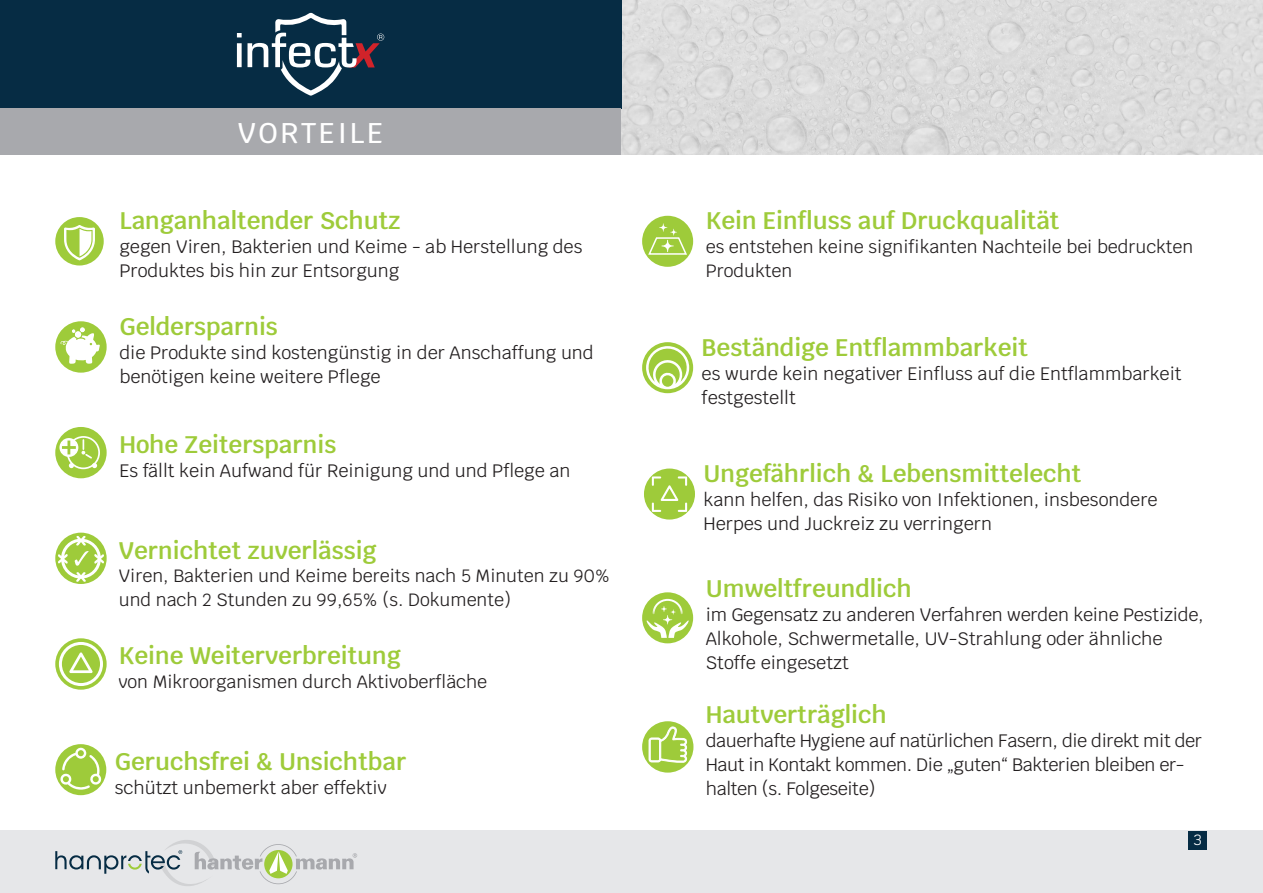
<style>
.page{position:relative;width:1263px;height:893px;background:#fff}
.page>*{position:absolute;margin:0;border:0;box-sizing:border-box;transform-origin:0 0}
.t1{font:500 28.5px "Krub";letter-spacing:.09em;color:#fff}
.t2{font:600 24px "Krub";color:#9ecb3a}
.t3{font:18px/24px "Krub";color:#231f20}
.t4{font:18px/24px "Krub";letter-spacing:-.02em;color:#231f20}
.t5{font:17.85px/23.7px "Krub";color:#231f20}
.t6{font:15px "Krub";color:#fff}
</style>
<div class="page">
<div style="left:0;top:831px;width:1263px;height:62px;background:#e6e7e9"></div>
<div style="left:1188px;top:831px;width:19px;height:18px;background:#062c44"></div>
<svg style="left:55px;top:830px;width:302px;height:56px"></svg>
<img style="left:621px;top:0;width:642px;height:155px">
<div style="left:0;top:0;width:621px;height:108px;background:#062c44"></div>
<div style="left:0;top:108px;width:621px;height:47px;background:#a8a9ad"></div>
<svg style="left:55px;top:638px;width:52px;height:52px"></svg>
<svg style="left:69px;top:652px;width:24px;height:21px"></svg>
<div style="left:59px;top:642px;width:44px;height:44px;border:3px solid #fff;border-radius:50%"></div>
<svg style="left:55px;top:533px;width:52px;height:51px"></svg>
<div style="left:61px;top:539px;width:40px;height:40px;border:3px solid #fff;border-radius:50%"></div>
<svg style="left:76px;top:572px;width:10px;height:10px"></svg>
<svg style="left:58px;top:554px;width:10px;height:10px"></svg>
<svg style="left:75px;top:536px;width:29px;height:30px"></svg>
<div style="left:55px;top:427px;width:52px;height:51px;background:#9ecb3a;border-radius:50%"></div>
<div style="left:67px;top:436px;width:33px;height:33px;border:2px solid #fff;border-radius:50%"></div>
<svg style="left:59px;top:438px;width:19px;height:19px"></svg>
<svg style="left:62px;top:440px;width:35px;height:28px"></svg>
<div style="left:642px;top:592px;width:51px;height:51px;background:#9ecb3a;border-radius:50%"></div>
<svg style="left:645px;top:598px;width:45px;height:40px"></svg>
<svg style="left:644px;top:468px;width:51px;height:52px"></svg>
<svg style="left:55px;top:744px;width:51px;height:51px"></svg>
<svg style="left:642px;top:342px;width:51px;height:51px"></svg>
<div style="left:642px;top:721px;width:51px;height:52px;background:#9ecb3a;border-radius:50%"></div>
<svg style="left:648px;top:726px;width:39px;height:37px"></svg>
<div style="left:642px;top:216px;width:51px;height:51px;background:#9ecb3a;border-radius:50%"></div>
<svg style="left:647px;top:223px;width:41px;height:32px"></svg>
<div style="left:55px;top:217px;width:49px;height:48px;background:#9ecb3a;border-radius:50%"></div>
<svg style="left:64px;top:225px;width:31px;height:35px"></svg>
<div style="left:55px;top:321px;width:52px;height:52px;background:#9ecb3a;border-radius:50%"></div>
<svg style="left:61px;top:327px;width:39px;height:37px"></svg>
<svg style="left:237px;top:13px;width:147px;height:83px"></svg>
<h1 class="t1" style="left:238px;top:116px;width:147px">VORTEILE</h1>
<h2 class="t2" style="left:119px;top:207px;width:283px">Langanhaltender Schutz</h2>
<p class="t3" style="left:119px;top:235px;width:464px">gegen Viren, Bakterien und Keime - ab Herstellung des<br>Produktes bis hin zur Entsorgung</p>
<h2 class="t2" style="left:119px;top:313px;width:160px">Geldersparnis</h2>
<p class="t3" style="left:119px;top:341px;width:476px">die Produkte sind kostengünstig in der Anschaffung und benötigen keine weitere Pfl ege</p>
<h2 class="t2" style="left:119px;top:430px;width:218px">Hohe Zeitersparnis</h2>
<p class="t3" style="left:119px;top:458px;width:453px">Es fällt kein Aufwand für Reinigung und und Pflege an</p>
<h2 class="t2" style="left:119px;top:536px;width:259px">Vernichtet zuverlässig</h2>
<p class="t5" style="left:119px;top:564px;width:493px">Viren, Bakterien und Keime bereits nach 5 Minuten zu 90% und nach 2 Stunden zu 99,65% (s. Dokumente)</p>
<h2 class="t2" style="left:119px;top:642px;width:284px">Keine Weiterverbreitung</h2>
<p class="t5" style="left:119px;top:670px;width:370px">von Mikroorganismen durch Aktivoberfläche</p>
<h2 class="t2" style="left:115px;top:747px;width:293px">Geruchsfrei &amp; Unsichtbar</h2>
<p class="t3" style="left:115px;top:775px;width:273px">schützt unbemerkt aber effektiv</p>
<h2 class="t2" style="left:706px;top:207px;width:355px">Kein Einfluss auf Druckqualität</h2>
<p class="t5" style="left:706px;top:235px;width:489px">es entstehen keine signifikanten Nachteile bei bedruckten<br>Produkten</p>
<h2 class="t2" style="left:702px;top:333px;width:328px">Beständige Entflammbarkeit</h2>
<p class="t3" style="left:702px;top:361px;width:481px">es wurde kein negativer Einfl uss auf die Entflammbarkeit festgestellt</p>
<h2 class="t2" style="left:703px;top:460px;width:379px">Ungefährlich &amp; Lebensmittelecht</h2>
<p class="t3" style="left:703px;top:488px;width:456px">kann helfen, das Risiko von Infektionen, insbesondere<br>Herpes und Juckreiz zu verringern</p>
<h2 class="t2" style="left:706px;top:574px;width:208px">Umweltfreundlich</h2>
<p class="t3" style="left:706px;top:602px;width:500px">im Gegensatz zu anderen Verfahren werden keine Pestizide,<br>Alkohole, Schwermetalle, UV-Strahlung oder ähnliche<br>Stoffe eingesetzt</p>
<h2 class="t2" style="left:706px;top:701px;width:183px">Hautverträglich</h2>
<p class="t4" style="left:706px;top:729px;width:498px">dauerhafte Hygiene auf natürlichen Fasern, die direkt mit der<br>Haut in Kontakt kommen. Die „guten“ Bakterien bleiben er&shy;halten (s. Folgeseite)</p>
<p class="t6" style="left:1194px;top:827px;width:10px">3</p>
</div>
